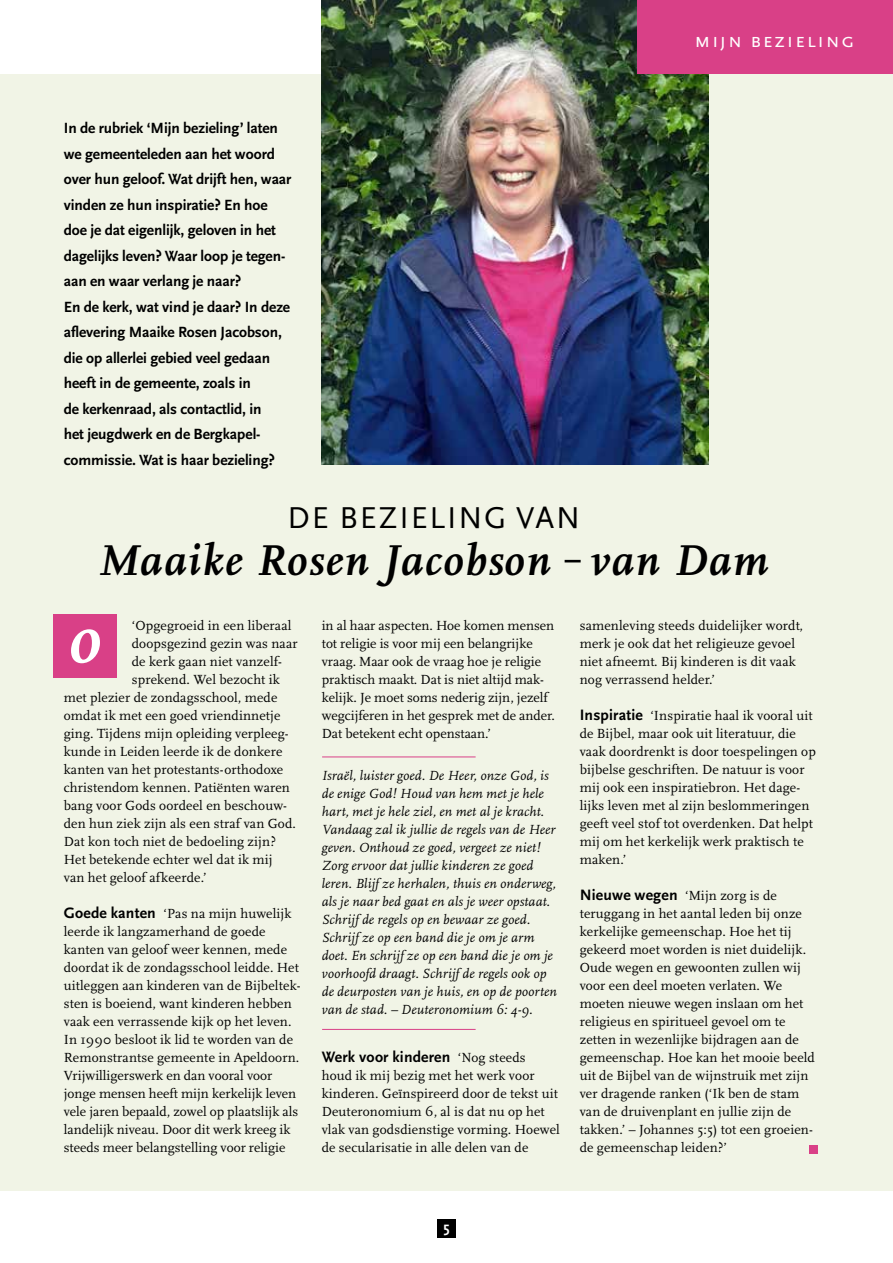
<style>
.page{position:relative;width:893px;height:1263px;background:#fff}
.page>*{position:absolute;margin:0;border:0;box-sizing:border-box;transform-origin:0 0}
.t1{font:italic 700 71.25px "Scala OT";color:#fff}
.t2{font:italic 700 45px "Scala OT";letter-spacing:.04em;color:#000}
.t3{font:31.5px "Scala Sans OT";letter-spacing:.06em;color:#000}
.t4{font:21px "Scala Sans OT";letter-spacing:.08em;color:#fff}
.t5{font:700 15.75px "Scala Sans OT";letter-spacing:.01em;color:#000}
.t6{font:700 15.45px/25.5px "Scala Sans OT";letter-spacing:-.005em;color:#000}
.t7{font:700 15px "Scala Sans OT";color:#fff}
.t8{font:13.8px/18px "Scala OT";letter-spacing:.01em;color:#000}
.t9{font:italic 13.8px/18px "Scala OT";letter-spacing:.01em;color:#000}
.s1{font-weight:400;font-style:normal}
.s2{font-family:"Scala Sans OT";font-weight:700;font-size:15.75px}
.s3{font-family:"Scala OT";font-weight:400;font-size:13.8px}
</style>
<div class="page">
<div style="left:0;top:74px;width:893px;height:1117px;background:#f1f4e6"></div>
<img style="left:322px;top:0;width:386px;height:465px">
<div style="left:638px;top:0;width:255px;height:74px;background:#d94087"></div>
<div style="left:437px;top:1219px;width:19px;height:19px;background:#000"></div>
<div style="left:809px;top:1145px;width:9px;height:9px;background:#d94087"></div>
<div style="left:53px;top:614px;width:64px;height:64px;background:#d94087"></div>
<hr style="left:322px;top:756px;width:154px;height:1px;background:#d94087">
<hr style="left:322px;top:1029px;width:154px;height:1px;background:#d94087">
<p class="t6" style="left:64px;top:116px;width:229px">In de rubriek ‘Mijn bezieling’ laten we gemeenteleden aan het woord over hun geloof. Wat drijft hen, waar vinden ze hun inspiratie? En hoe doe je dat eigenlijk, geloven in het dagelijks leven? Waar loop je tegen&shy;aan en waar verlang je naar?<br>En de kerk, wat vind je daar? In deze aflevering Maaike Rosen Jacobson, die op allerlei gebied veel gedaan heeft in de gemeente, zoals in<br>de kerkenraad, als contactlid, in<br>het jeugdwerk en de Bergkapel&shy;commissie. Wat is haar bezieling?</p>
<h3 class="t4" style="left:694px;top:29px;width:162px">mijn bezieling</h3>
<h3 class="t3" style="left:287px;top:501px;width:294px">DE BEZIELING VAN</h3>
<h2 class="t2" style="left:98px;top:535px;width:672px">Maaike Rosen Jacobson <span class="s1">–</span> van Dam</h2>
<p class="t8" style="left:132px;top:617px;width:161px">‘Opgegroeid in een liberaal</p>
<p class="t8" style="left:132px;top:635px;width:167px">doopsgezind gezin was naar</p>
<p class="t8" style="left:132px;top:653px;width:152px">de kerk gaan niet vanzelf-</p>
<p class="t8" style="left:132px;top:671px;width:150px">sprekend. Wel bezocht ik</p>
<p class="t8" style="left:64px;top:689px;width:215px">met plezier de zondagsschool, mede</p>
<p class="t8" style="left:64px;top:707px;width:218px">omdat ik met een goed vriendinnetje</p>
<p class="t8" style="left:64px;top:725px;width:226px">ging. Tijdens mijn opleiding verpleeg-</p>
<p class="t8" style="left:64px;top:743px;width:220px">kunde in Leiden leerde ik de donkere</p>
<p class="t8" style="left:64px;top:761px;width:221px">kanten van het protestants-orthodoxe</p>
<p class="t8" style="left:64px;top:779px;width:228px">christendom kennen. Patiënten waren</p>
<p class="t8" style="left:64px;top:797px;width:225px">bang voor Gods oordeel en beschouw-</p>
<p class="t8" style="left:64px;top:815px;width:234px">den hun ziek zijn als een straf van God.</p>
<p class="t8" style="left:64px;top:833px;width:214px">Dat kon toch niet de bedoeling zijn?</p>
<p class="t8" style="left:64px;top:851px;width:210px">Het betekende echter wel dat ik mij</p>
<p class="t8" style="left:64px;top:869px;width:144px">van het geloof afkeerde.’</p>
<p class="t8" style="left:64px;top:905px;width:238px"><span class="s2">Goede kanten</span> ‘Pas na mijn huwelijk leerde ik langzamerhand de goede kanten van geloof weer kennen, mede doordat ik de zondagsschool leidde. Het uitleggen aan kinderen van de Bijbeltek&shy;sten is boeiend, want kinderen hebben vaak een verrassende kijk op het leven.<br>In 1990 besloot ik lid te worden van de Remonstrantse gemeente in Apeldoorn.<br>Vrijwilligerswerk en dan vooral voor jonge mensen heeft mijn kerkelijk leven vele jaren bepaald, zowel op plaatslijk als landelijk niveau. Door dit werk kreeg ik steeds meer belangstelling voor religie</p>
<h1 class="t1" style="left:70px;top:600px;width:33px">o</h1>
<p class="t8" style="left:322px;top:617px;width:235px">in al haar aspecten. Hoe komen mensen tot religie is voor mij een belangrijke vraag. Maar ook de vraag hoe je religie praktisch maakt. Dat is niet altijd mak&shy;kelijk. Je moet soms nederig zijn, jezelf wegcijferen in het gesprek met de ander.<br>Dat betekent echt openstaan.’</p>
<p class="t9" style="left:322px;top:767px;width:237px">Israël, luister goed. De Heer, onze God, is de enige God! Houd van hem met je hele hart, met je hele ziel, en met al je kracht.<br>Vandaag zal ik jullie de regels van de Heer geven. Onthoud ze goed, vergeet ze niet!<br>Zorg ervoor dat jullie kinderen ze goed leren. Blijf ze herhalen, thuis en onderweg, als je naar bed gaat en als je weer opstaat.<br>Schrijf de regels op en bewaar ze goed.<br>Schrijf ze op een band die je om je arm doet. En schrijf ze op een band die je om je voorhoofd draagt. Schrijf de regels ook op de deurposten van je huis, en op de poorten van de stad. – Deuteronomium 6: 4-9.</p>
<p class="t5" style="left:322px;top:1048px;width:205px">Werk voor kinderen <span class="s3">‘Nog steeds</span></p>
<p class="t8" style="left:322px;top:1067px;width:240px">houd ik mij bezig met het werk voor kinderen. Geïnspireerd door de tekst uit Deuteronomium 6, al is dat nu op het vlak van godsdienstige vorming. Hoewel de secularisatie in alle delen van de</p>
<p class="t8" style="left:580px;top:617px;width:225px">samenleving steeds duidelijker wordt, merk je ook dat het religieuze gevoel niet afneemt. Bij kinderen is dit vaak nog verrassend helder.’</p>
<p class="t8" style="left:580px;top:707px;width:238px"><span class="s2">Inspiratie</span> ‘Inspiratie haal ik vooral uit de Bijbel, maar ook uit literatuur, die vaak doordrenkt is door toespelingen op bijbelse geschriften. De natuur is voor mij ook een inspiratiebron. Het dage&shy;lijks leven met al zijn beslommeringen geeft veel stof tot overdenken. Dat helpt mij om het kerkelijk werk praktisch te maken.’</p>
<p class="t8" style="left:580px;top:887px;width:237px"><span class="s2">Nieuwe wegen</span> ‘Mijn zorg is de teruggang in het aantal leden bij onze kerkelijke gemeenschap. Hoe het tij gekeerd moet worden is niet duidelijk.<br>Oude wegen en gewoonten zullen wij voor een deel moeten verlaten. We moeten nieuwe wegen inslaan om het religieus en spiritueel gevoel om te zetten in wezenlijke bijdragen aan de gemeenschap. Hoe kan het mooie beeld uit de Bijbel van de wijnstruik met zijn ver dragende ranken (‘Ik ben de stam van de druivenplant en jullie zijn de takken.’ – Johannes 5:5) tot een groeien&shy;de gemeenschap leiden?’</p>
<p class="t7" style="left:443px;top:1218px;width:8px">5</p>
</div>
